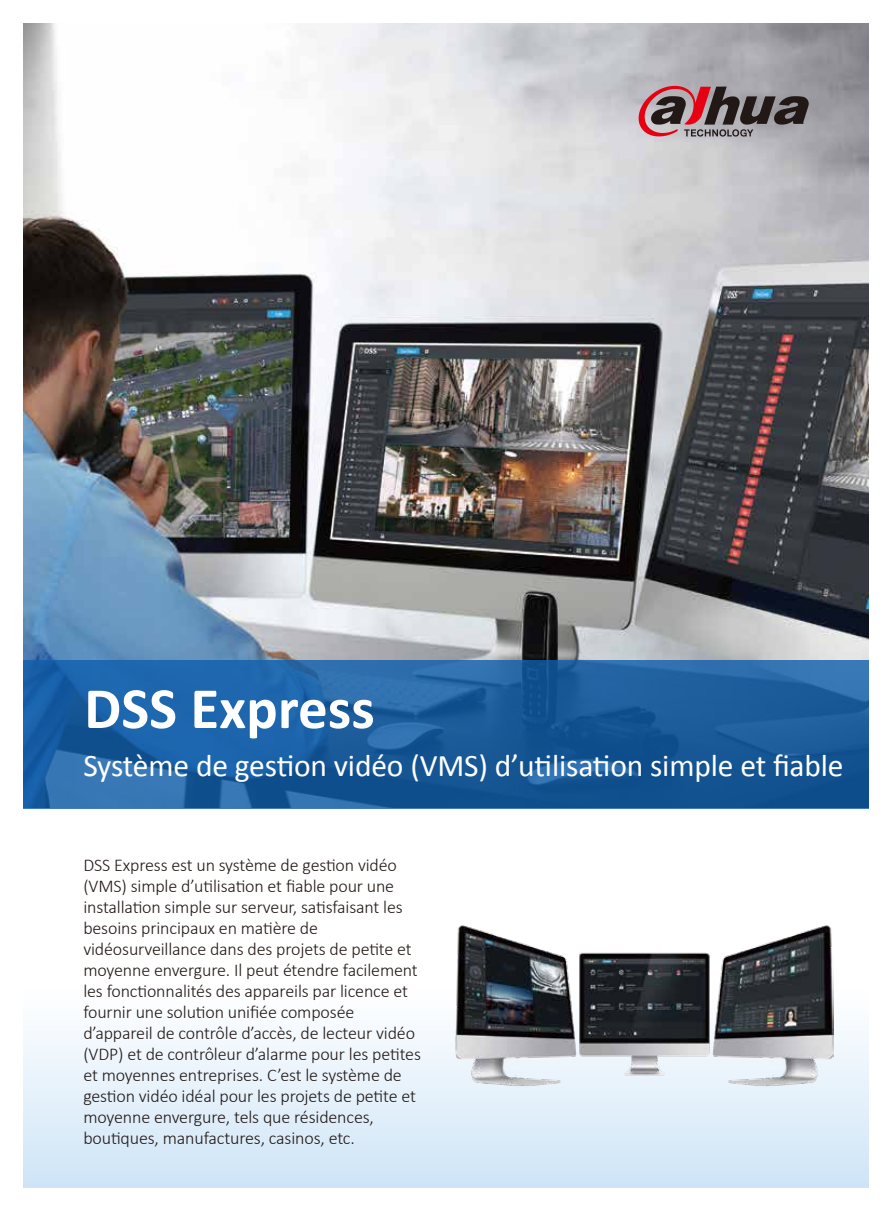
<style>
.page{position:relative;width:894px;height:1212px;background:#fff}
.page>*{position:absolute;margin:0;border:0;box-sizing:border-box;transform-origin:0 0}
.t1{font:700 58.95px "Calibri";color:#fff}
.t2{font:31.5px "Calibri";letter-spacing:-.005em;color:#fff}
.t3{font:300 18px/21px "Calibri";letter-spacing:-.01em;color:#221815}
</style>
<div class="page">
<img style="left:23px;top:23px;width:846px;height:637px">
<div style="left:22px;top:808px;width:847px;height:392px;background:linear-gradient(to bottom,#fff,#d8eaf8)"></div>
<svg style="left:23px;top:660px;width:846px;height:148px;background:#1c5e9e"></svg>
<div style="left:0;top:1188px;width:894px;height:24px;background:#fff"></div>
<svg style="left:638px;top:86px;width:170px;height:51px;background:#876c71"></svg>
<img style="left:455px;top:899px;width:378px;height:199px">
<h1 class="t1" style="left:84px;top:671px;width:292px">DSS Express</h1>
<h2 class="t2" style="left:83px;top:745px;width:762px">Système de gestion vidéo (VMS) d’utilisation simple et fiable</h2>
<p class="t3" style="left:83px;top:854px;width:339px">DSS Express est un système de gestion vidéo (VMS) simple d’utilisation et fiable pour une installation simple sur serveur, satisfaisant les besoins principaux en matière de vidéosurveillance dans des projets de petite et moyenne envergure. Il peut étendre facilement les fonctionnalités des appareils par licence et fournir une solution unifiée composée d’appareil de contrôle d’accès, de lecteur vidéo (VDP) et de contrôleur d’alarme pour les petites et moyennes entreprises. C’est le système de gestion vidéo idéal pour les projets de petite et moyenne envergure, tels que résidences, boutiques, manufactures, casinos, etc.</p>
</div>
